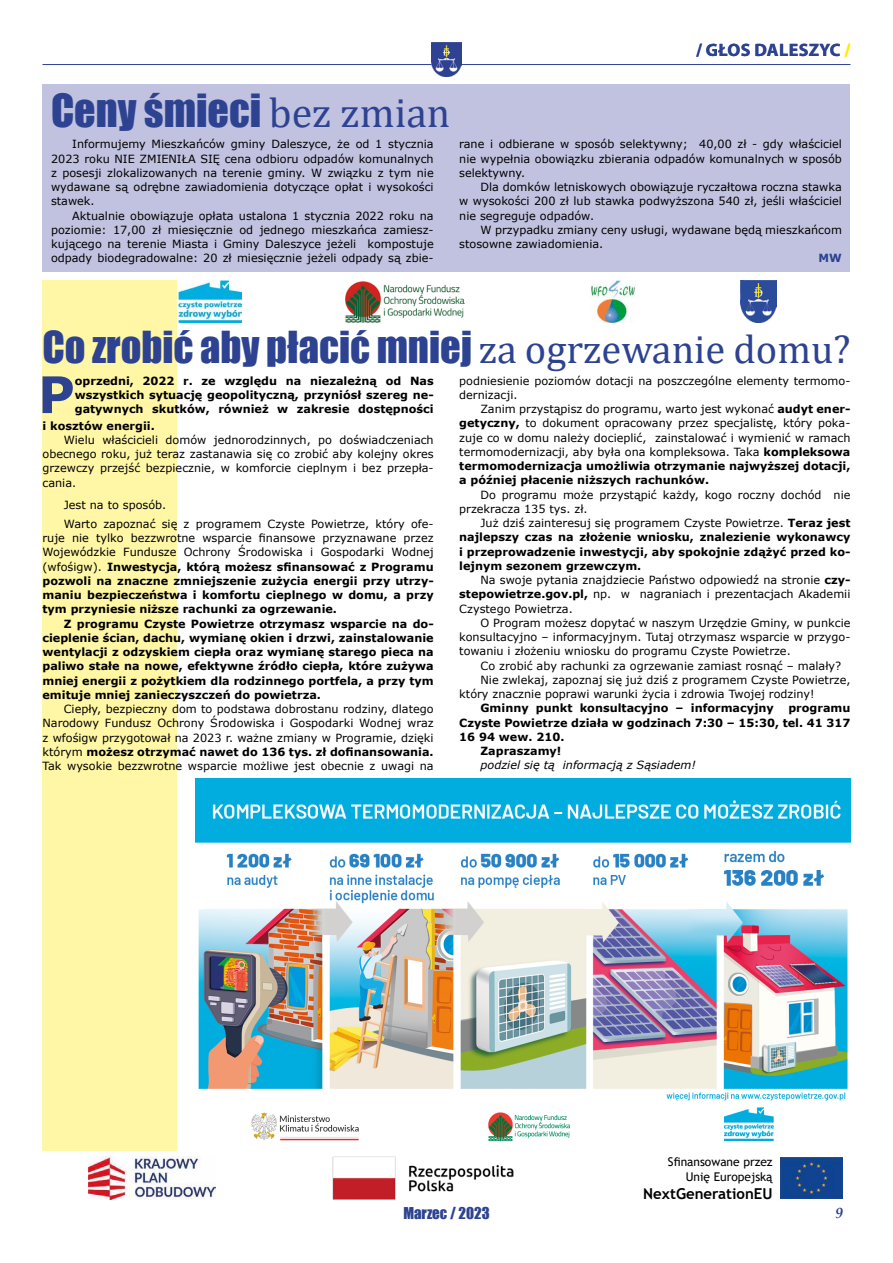
<style>
.page{position:relative;width:893px;height:1263px;background:#fff}
.page>*{position:absolute;margin:0;border:0;box-sizing:border-box;transform-origin:0 0}
.t1{font:700 50.4px "Verdana";color:#2d4391}
.t2{font:42px "Impact";color:#2d4391}
.t3{font:40.5px "Impact";color:#2d4391}
.t4{font:700 18px "Myriad Pro";letter-spacing:.02em;color:#2d4391}
.t5{font:700 15px "Trebuchet MS";color:#000}
.t6{font:15px "Impact";color:#2d4391}
.t7{font:italic 700 15px "Palatino Linotype";color:#2d4391}
.t8{font:12px/15px "Trebuchet MS";color:#000;text-align:right}
.t9{font:11.25px/14.2px "Verdana";color:#000;text-align:justify}
.t10{font:700 11.25px/14.2px "Verdana";color:#000;text-align:justify}
.t11{font:italic 11.25px "Verdana";color:#000}
.t12{font:700 11.25px "Verdana";color:#2d4391}
.s1{color:#ffed00}
.s2{font-family:"Cambria"}
.s3{font-weight:700}
.s4{font-weight:400}
</style>
<div class="page">
<hr style="left:43px;top:64px;width:807px;height:1px;background:#2d4391">
<img style="left:432px;top:43px;width:29px;height:34px">
<div style="left:43px;top:280px;width:134px;height:870px;background:#fff7a5"></div>
<div style="left:43px;top:85px;width:807px;height:187px;background:#c1c2df"></div>
<img style="left:178px;top:280px;width:63px;height:43px">
<img style="left:345px;top:281px;width:119px;height:42px">
<img style="left:590px;top:280px;width:46px;height:43px">
<img style="left:740px;top:280px;width:36px;height:43px">
<img style="left:89px;top:1157px;width:127px;height:42px">
<img style="left:332px;top:1157px;width:181px;height:42px">
<img style="left:781px;top:1157px;width:62px;height:42px">
<img style="left:196px;top:779px;width:654px;height:363px">
<h3 class="t4" style="left:696px;top:38px;width:156px">/ GŁOS DALESZYC <span class="s1">/</span></h3>
<h2 class="t2" style="left:51px;top:78px;width:401px">Ceny śmieci <span class="s2">bez zmian</span></h2>
<p class="t9" style="left:51px;top:137px;width:384px;text-indent:21px">Informujemy Mieszkańców gminy Daleszyce, że od 1 stycznia 2023 roku NIE ZMIENIŁA SIĘ cena odbioru odpadów komunalnych z posesji zlokalizowanych na terenie gminy. W związku z tym nie wydawane są odrębne zawiadomienia dotyczące opłat i wysokości stawek.</p>
<p class="t9" style="left:51px;top:208px;width:384px;text-indent:21px">Aktualnie obowiązuje opłata ustalona 1 stycznia 2022 roku na poziomie: 17,00 zł miesięcznie od jednego mieszkańca zamiesz&shy;kującego na terenie Miasta i Gminy Daleszyce jeżeli kompostuje odpady biodegradowalne: 20 zł miesięcznie jeżeli odpady są zbie-</p>
<p class="t9" style="left:459px;top:137px;width:384px">rane i odbierane w sposób selektywny; 40,00 zł - gdy właściciel nie wypełnia obowiązku zbierania odpadów komunalnych w sposób selektywny.</p>
<p class="t9" style="left:459px;top:180px;width:384px;text-indent:21px">Dla domków letniskowych obowiązuje ryczałtowa roczna stawka w wysokości 200 zł lub stawka podwyższona 540 zł, jeśli właściciel nie segreguje odpadów.</p>
<p class="t9" style="left:459px;top:223px;width:384px;text-indent:21px">W przypadku zmiany ceny usługi, wydawane będą mieszkańcom stosowne zawiadomienia.</p>
<p class="t12" style="left:819px;top:250px;width:25px">MW</p>
<h3 class="t3" style="left:43px;top:316px;width:809px">Co zrobić aby płacić mniej <span class="s2">za ogrzewanie domu?</span></h3>
<p class="t9" style="left:459px;top:373px;width:393px">podniesienie poziomów dotacji na poszczególne elementy termomo&shy;dernizacji.</p>
<p class="t9" style="left:459px;top:402px;width:393px;text-indent:21px">Zanim przystąpisz do programu, warto jest wykonać <span class="s3">audyt ener&shy;getyczny,</span> to dokument opracowany przez specjalistę, który poka&shy;zuje co w domu należy docieplić, zainstalować i wymienić w ramach termomodernizacji, aby była ona kompleksowa. Taka <span class="s3">kompleksowa termomodernizacja umożliwia otrzymanie najwyższej dotacji, a później płacenie niższych rachunków.</span></p>
<p class="t9" style="left:459px;top:487px;width:393px;text-indent:21px">Do programu może przystąpić każdy, kogo roczny dochód nie przekracza 135 tys. zł.</p>
<p class="t10" style="left:459px;top:516px;width:393px;text-indent:21px"><span class="s4">Już dziś zainteresuj się programem Czyste Powietrze.</span> Teraz jest najlepszy czas na złożenie wniosku, znalezienie wykonawcy i przeprowadzenie inwestycji, aby spokojnie zdążyć przed ko&shy;lejnym sezonem grzewczym.</p>
<p class="t9" style="left:459px;top:573px;width:393px;text-indent:21px">Na swoje pytania znajdziecie Państwo odpowiedź na stronie <span class="s3">czy&shy;stepowietrze.gov.pl,</span> np. w nagraniach i prezentacjach Akademii Czystego Powietrza.</p>
<p class="t9" style="left:459px;top:616px;width:393px;text-indent:21px">O Program możesz dopytać w naszym Urzędzie Gminy, w punkcie konsultacyjno – informacyjnym. Tutaj otrzymasz wsparcie w przygo&shy;towaniu i złożeniu wniosku do programu Czyste Powietrze.</p>
<p class="t9" style="left:480px;top:658px;width:362px">Co zrobić aby rachunki za ogrzewanie zamiast rosnąć – malały?</p>
<p class="t9" style="left:480px;top:673px;width:371px">Nie zwlekaj, zapoznaj się już dziś z programem Czyste Powietrze,</p>
<p class="t9" style="left:459px;top:687px;width:357px">który znacznie poprawi warunki życia i zdrowia Twojej rodziny!</p>
<p class="t10" style="left:480px;top:701px;width:295px">Gminny punkt konsultacyjno – informacyjny</p>
<p class="t10" style="left:788px;top:701px;width:64px">programu</p>
<p class="t10" style="left:459px;top:715px;width:393px">Czyste Powietrze działa w godzinach 7:30 – 15:30, tel. 41 317</p>
<p class="t10" style="left:459px;top:729px;width:107px">16 94 wew. 210.</p>
<p class="t10" style="left:480px;top:744px;width:82px">Zapraszamy!</p>
<p class="t11" style="left:480px;top:758px;width:217px">podziel się tą informacją z Sąsiadem!</p>
<h1 class="t1" style="left:38px;top:359px;width:38px">P</h1>
<p class="t10" style="left:75px;top:373px;width:360px">oprzedni, 2022 r. ze względu na niezależną od Nas wszystkich sytuację geopolityczną, przyniósł szereg ne&shy;gatywnych skutków, również w zakresie dostępności</p>
<p class="t10" style="left:43px;top:418px;width:114px">i kosztów energii.</p>
<p class="t9" style="left:43px;top:432px;width:393px;text-indent:21px">Wielu właścicieli domów jednorodzinnych, po doświadczeniach obecnego roku, już teraz zastanawia się co zrobić aby kolejny okres grzewczy przejść bezpiecznie, w komforcie cieplnym i bez przepła&shy;cania.</p>
<p class="t9" style="left:64px;top:496px;width:371px;line-height:18.5px">Jest na to sposób.<br>Warto zapoznać się z programem Czyste Powietrze, który ofe-</p>
<p class="t10" style="left:43px;top:531px;width:393px"><span class="s4">ruje nie tylko bezzwrotne wsparcie finansowe przyznawane przez Wojewódzkie Fundusze Ochrony Środowiska i Gospodarki Wodnej (wfośigw).</span> Inwestycja, którą możesz sfinansować z Programu pozwoli na znaczne zmniejszenie zużycia energii przy utrzy&shy;maniu bezpieczeństwa i komfortu cieplnego w domu, a przy tym przyniesie niższe rachunki za ogrzewanie.</p>
<p class="t10" style="left:43px;top:616px;width:393px;text-indent:21px">Z programu Czyste Powietrze otrzymasz wsparcie na do&shy;cieplenie ścian, dachu, wymianę okien i drzwi, zainstalowanie wentylacji z odzyskiem ciepła oraz wymianę starego pieca na paliwo stałe na nowe, efektywne źródło ciepła, które zużywa mniej energii z pożytkiem dla rodzinnego portfela, a przy tym emituje mniej zanieczyszczeń do powietrza.</p>
<p class="t9" style="left:42px;top:702px;width:393px;text-indent:21px">Ciepły, bezpieczny dom to podstawa dobrostanu rodziny, dlatego Narodowy Fundusz Ochrony Środowiska i Gospodarki Wodnej wraz z wfośigw przygotował na 2023 r. ważne zmiany w Programie, dzięki którym <span class="s3">możesz otrzymać nawet do 136 tys. zł dofinansowania.<br></span>Tak wysokie bezzwrotne wsparcie możliwe jest obecnie z uwagi na</p>
<p class="t8" style="left:668px;top:1154px;width:106px">Sfinansowane przez<br>Unię Europejską</p>
<h3 class="t5" style="left:643px;top:1184px;width:131px">NextGenerationEU</h3>
<h3 class="t6" style="left:403px;top:1202px;width:88px">Marzec / 2023</h3>
<h3 class="t7" style="left:835px;top:1202px;width:9px">9</h3>
</div>
